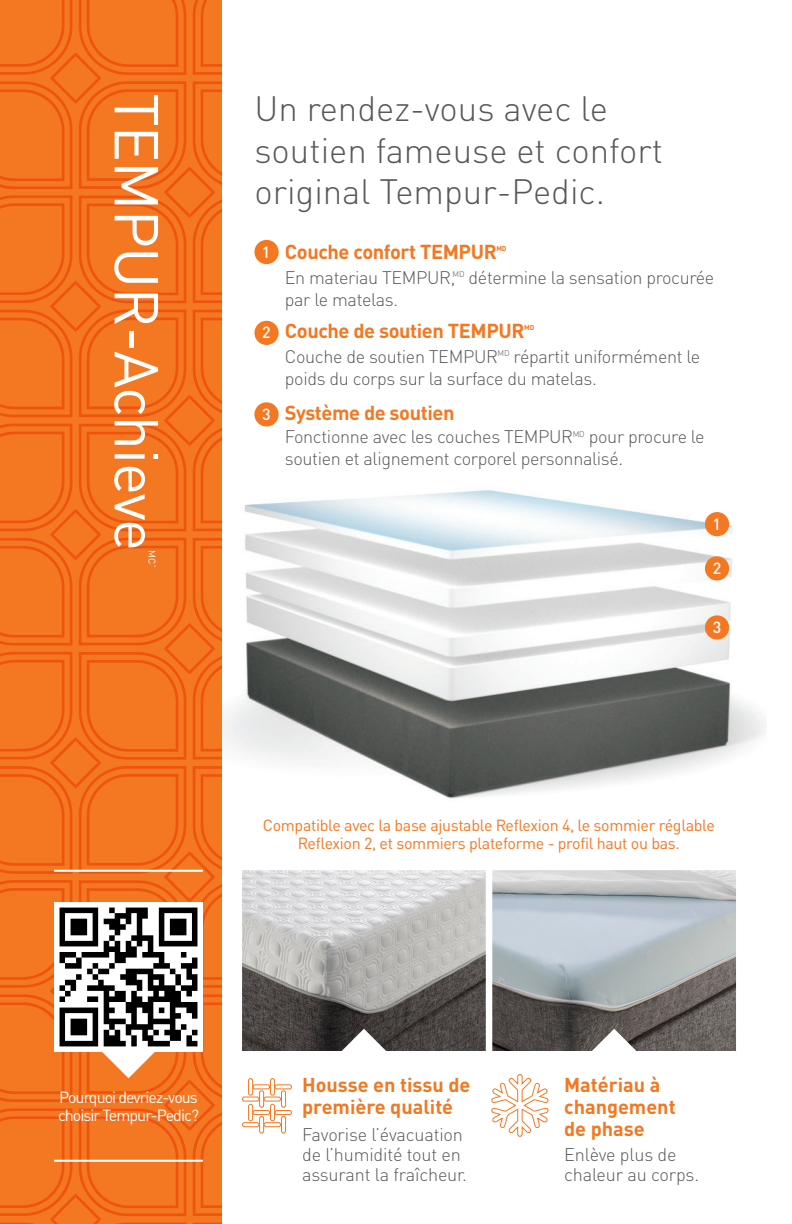
<style>
.page{position:relative;width:792px;height:1224px;background:#fff}
.page>*{position:absolute;margin:0;border:0;box-sizing:border-box;transform-origin:0 0}
.t1{font:61px "DINOT";letter-spacing:-.02em;color:#fff}
.t2{font:300 34.8px/41.4px "DIN";color:#57585a}
.t3{font:700 20px "DINOT";letter-spacing:-.02em;color:#f47721}
.t4{font:700 19.8px/22px "DINOT";color:#f47721}
.t5{font:300 18px/22px "DIN";letter-spacing:-.02em;color:#57585a}
.t6{font:16px/18px "DINOT";letter-spacing:-.02em;color:#f47721;text-align:center}
.t7{font:16px/18px "DINOT";letter-spacing:-.06em;color:#fff}
.t8{font:500 16px "DIN";color:#fff}
.t9{font:9.8px "DINOT";color:#fff}
.t10{font:700 7px "DINOT";color:#f47721}
</style>
<div class="page">
<svg style="left:494px;top:870px;width:242px;height:181px;background:#9da1a3"></svg>
<svg style="left:242px;top:870px;width:252px;height:181px;background:#a19f9e"></svg>
<img style="left:222px;top:402px;width:544px;height:397px">
<svg style="left:578px;top:1029px;width:72px;height:22px"></svg>
<svg style="left:328px;top:1029px;width:72px;height:22px"></svg>
<div style="left:706px;top:514px;width:22px;height:21px;background:#f47721;border-radius:50%"></div>
<div style="left:705px;top:512px;width:24px;height:24px;border:3px solid #f47721;border-radius:50%"></div>
<div style="left:706px;top:558px;width:22px;height:21px;background:#f47721;border-radius:50%"></div>
<div style="left:705px;top:556px;width:24px;height:25px;border:3px solid #f47721;border-radius:50%"></div>
<div style="left:706px;top:617px;width:22px;height:21px;background:#f47721;border-radius:50%"></div>
<div style="left:705px;top:615px;width:24px;height:25px;border:3px solid #f47721;border-radius:50%"></div>
<div style="left:256px;top:241px;width:21px;height:22px;background:#f47721;border-radius:50%"></div>
<div style="left:254px;top:240px;width:25px;height:24px;border:3px solid #f47721;border-radius:50%"></div>
<div style="left:256px;top:322px;width:21px;height:21px;background:#f47721;border-radius:50%"></div>
<div style="left:254px;top:321px;width:25px;height:24px;border:3px solid #f47721;border-radius:50%"></div>
<div style="left:256px;top:404px;width:21px;height:21px;background:#f47721;border-radius:50%"></div>
<div style="left:254px;top:402px;width:25px;height:25px;border:3px solid #f47721;border-radius:50%"></div>
<svg style="left:0;top:0;width:222px;height:1224px;background:#f3721f"></svg>
<img style="left:54px;top:903px;width:149px;height:148px">
<div style="left:242px;top:1097px;width:17px;height:4px;border:1px solid #f47721;border-radius:2px"></div>
<div style="left:264px;top:1097px;width:17px;height:4px;border:1px solid #f47721;border-radius:2px"></div>
<div style="left:259px;top:1090px;width:5px;height:18px;border:1px solid #f47721;border-radius:2px"></div>
<div style="left:253px;top:1085px;width:17px;height:4px;border:1px solid #f47721;border-radius:2px"></div>
<div style="left:248px;top:1078px;width:5px;height:17px;border:1px solid #f47721;border-radius:2px"></div>
<div style="left:242px;top:1122px;width:17px;height:5px;border:1px solid #f47721;border-radius:2px"></div>
<div style="left:264px;top:1122px;width:17px;height:5px;border:1px solid #f47721;border-radius:2px"></div>
<div style="left:259px;top:1116px;width:5px;height:17px;border:1px solid #f47721;border-radius:2px"></div>
<div style="left:253px;top:1110px;width:17px;height:5px;border:1px solid #f47721;border-radius:2px"></div>
<div style="left:248px;top:1104px;width:5px;height:17px;border:1px solid #f47721;border-radius:2px"></div>
<div style="left:281px;top:1090px;width:5px;height:18px;border:1px solid #f47721;border-radius:2px"></div>
<div style="left:275px;top:1085px;width:17px;height:4px;border:1px solid #f47721;border-radius:2px"></div>
<div style="left:270px;top:1078px;width:5px;height:17px;border:1px solid #f47721;border-radius:2px"></div>
<div style="left:281px;top:1116px;width:5px;height:17px;border:1px solid #f47721;border-radius:2px"></div>
<div style="left:275px;top:1110px;width:17px;height:5px;border:1px solid #f47721;border-radius:2px"></div>
<div style="left:270px;top:1104px;width:5px;height:17px;border:1px solid #f47721;border-radius:2px"></div>
<svg style="left:491px;top:1074px;width:58px;height:63px"></svg>
<p class="t1" style="left:175px;top:93px;width:459px;rotate:90deg">TEMPUR-Achieve</p>
<p class="t9" style="left:158px;top:550px;width:20px;rotate:90deg">MC`</p>
<p class="t2" style="left:254px;top:88px;width:410px">Un rendez-vous avec le soutien fameuse et confort original Tempur-Pedic.</p>
<p class="t8" style="left:262px;top:242px;width:10px">1</p>
<p class="t3" style="left:285px;top:239px;width:213px">Couche confort TEMPUR</p>
<p class="t10" style="left:496px;top:244px;width:12px">MD</p>
<p class="t5" style="left:285px;top:266px;width:431px">En materiau TEMPUR,<sup>MD</sup> détermine la sensation procurée par le matelas.</p>
<p class="t8" style="left:262px;top:322px;width:10px">2</p>
<p class="t3" style="left:285px;top:318px;width:241px">Couche de soutien TEMPUR</p>
<p class="t10" style="left:524px;top:323px;width:12px">MD</p>
<p class="t5" style="left:285px;top:345px;width:417px">Couche de soutien TEMPUR<sup>MD</sup> répartit uniformément le poids du corps sur la surface du matelas.</p>
<p class="t8" style="left:262px;top:404px;width:10px">3</p>
<p class="t3" style="left:285px;top:400px;width:171px">Système de soutien</p>
<p class="t5" style="left:285px;top:426px;width:421px">Fonctionne avec les couches TEMPUR<sup>MD</sup> pour procure le soutien et alignement corporel personnalisé.</p>
<p class="t8" style="left:712px;top:514px;width:10px">1</p>
<p class="t8" style="left:713px;top:558px;width:10px">2</p>
<p class="t8" style="left:713px;top:617px;width:10px">3</p>
<p class="t6" style="left:263px;top:816px;width:454px">Compatible avec la base ajustable Reflexion 4, le sommier réglable<br>Reflexion 2, et sommiers plateforme - profil haut ou bas.</p>
<p class="t7" style="left:58px;top:1088px;width:142px">Pourquoi devriez-vous choisir Tempur-Pedic?</p>
<p class="t4" style="left:302px;top:1073px;width:170px">Housse en tissu de première qualité</p>
<p class="t5" style="left:302px;top:1124px;width:166px;line-height:20px">Favorise l’évacuation de l’humidité tout en assurant la fraîcheur.</p>
<p class="t4" style="left:564px;top:1073px;width:113px">Matériau à changement de phase</p>
<p class="t5" style="left:564px;top:1144px;width:136px;line-height:20px">Enlève plus de chaleur au corps.</p>
</div>
